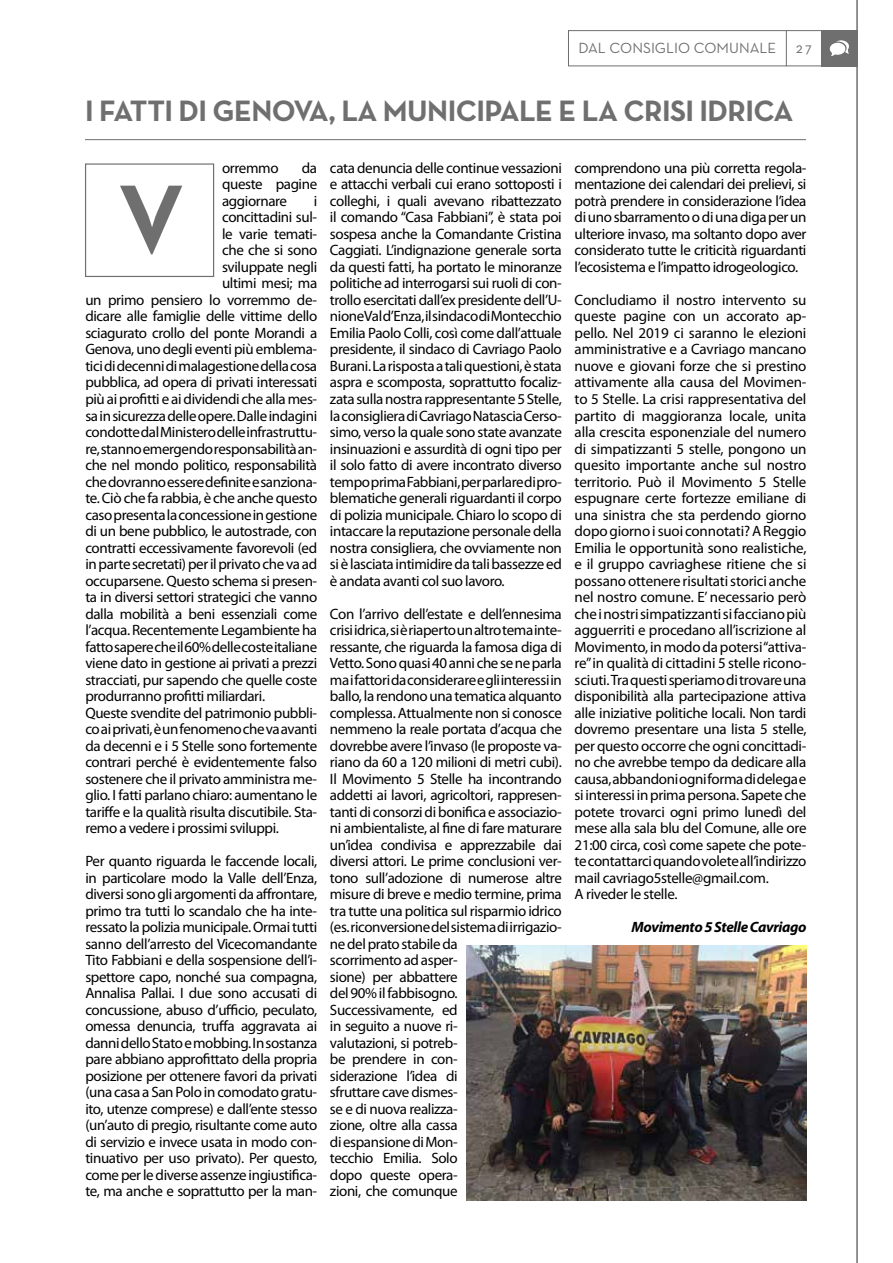
<style>
.page{position:relative;width:893px;height:1263px;background:#fff}
.page>*{position:absolute;margin:0;border:0;box-sizing:border-box;transform-origin:0 0}
.t1{font:700 100.2px "Neutra Text";color:#706f6f}
.t2{font:700 30px "Neutra Text";letter-spacing:-.02em;color:#706f6f}
.t3{font:15px/16.5px "Myriad Pro";letter-spacing:-.025em;color:#000;text-align:justify}
.t4{font:italic 700 15px "Myriad Pro";letter-spacing:-.025em;color:#000}
.t5{font:15px "Neutra Text";color:#706f6f}
</style>
<div class="page">
<div style="left:568px;top:30px;width:290px;height:36px;border:1px solid #706f6f"></div>
<div style="left:821px;top:30px;width:37px;height:36px;background:#706f6f"></div>
<hr style="left:786px;top:30px;width:1px;height:36px;background:#706f6f">
<hr style="left:856px;top:0;width:2px;height:1263px;background:#706f6f">
<div style="left:85px;top:163px;width:129px;height:114px;border:1px solid #706f6f"></div>
<svg style="left:830px;top:40px;width:19px;height:16px"></svg>
<hr style="left:85px;top:139px;width:721px;height:1px;background:#706f6f">
<img style="left:466px;top:945px;width:340px;height:255px">
<p class="t5" style="left:579px;top:39px;width:199px">DAL CONSIGLIO COMUNALE</p>
<p class="t5" style="left:796px;top:39px;width:18px">27</p>
<h2 class="t2" style="left:85px;top:92px;width:710px">I FATTI DI GENOVA, LA MUNICIPALE E LA CRISI IDRICA</h2>
<p class="t3" style="left:222px;top:159px;width:97px;text-indent:80px">da queste pagine aggiornare</p>
<p class="t3" style="left:222px;top:159px;width:58px">orremmo</p>
<h1 class="t1" style="left:118px;top:157px;width:68px">V</h1>
<p class="t3" style="left:314px;top:192px;width:5px">i</p>
<p class="t3" style="left:222px;top:209px;width:97px">concittadini sul-</p>
<p class="t3" style="left:222px;top:225px;width:97px">le varie temati-</p>
<p class="t3" style="left:222px;top:242px;width:97px">che che si sono</p>
<p class="t3" style="left:222px;top:258px;width:97px">sviluppate negli</p>
<p class="t3" style="left:222px;top:275px;width:97px">ultimi mesi; ma</p>
<p class="t3" style="left:85px;top:291px;width:233px">un primo pensiero lo vorremmo de-</p>
<p class="t3" style="left:85px;top:308px;width:233px">dicare alle famiglie delle vittime dello</p>
<p class="t3" style="left:85px;top:324px;width:233px">sciagurato crollo del ponte Morandi a</p>
<p class="t3" style="left:85px;top:341px;width:233px">Genova, uno degli eventi più emblema-</p>
<p class="t3" style="left:85px;top:357px;width:233px">tici di decenni di malagestione della cosa</p>
<p class="t3" style="left:85px;top:374px;width:233px">pubblica, ad opera di privati interessati</p>
<p class="t3" style="left:85px;top:390px;width:233px">più ai profitti e ai dividendi che alla mes-</p>
<p class="t3" style="left:85px;top:407px;width:233px">sa in sicurezza delle opere. Dalle indagini</p>
<p class="t3" style="left:85px;top:423px;width:233px">condotte dal Ministero delle infrastruttu-</p>
<p class="t3" style="left:85px;top:440px;width:233px">re, stanno emergendo responsabilità an-</p>
<p class="t3" style="left:85px;top:456px;width:233px">che nel mondo politico, responsabilità</p>
<p class="t3" style="left:85px;top:473px;width:233px">che dovranno essere definite e sanziona-</p>
<p class="t3" style="left:85px;top:489px;width:233px">te. Ciò che fa rabbia, è che anche questo</p>
<p class="t3" style="left:85px;top:506px;width:233px">caso presenta la concessione in gestione</p>
<p class="t3" style="left:85px;top:522px;width:233px">di un bene pubblico, le autostrade, con</p>
<p class="t3" style="left:85px;top:539px;width:233px">contratti eccessivamente favorevoli (ed</p>
<p class="t3" style="left:85px;top:555px;width:233px">in parte secretati) per il privato che va ad</p>
<p class="t3" style="left:85px;top:572px;width:233px">occuparsene. Questo schema si presen-</p>
<p class="t3" style="left:85px;top:588px;width:233px">ta in diversi settori strategici che vanno</p>
<p class="t3" style="left:85px;top:605px;width:233px">dalla mobilità a beni essenziali come</p>
<p class="t3" style="left:85px;top:621px;width:233px">l’acqua. Recentemente Legambiente ha</p>
<p class="t3" style="left:85px;top:638px;width:233px">fatto sapere che il 60% delle coste italiane</p>
<p class="t3" style="left:85px;top:654px;width:233px">viene dato in gestione ai privati a prezzi</p>
<p class="t3" style="left:85px;top:671px;width:233px">stracciati, pur sapendo che quelle coste</p>
<p class="t3" style="left:85px;top:687px;width:181px">produrranno profitti miliardari.</p>
<p class="t3" style="left:85px;top:704px;width:233px">Queste svendite del patrimonio pubbli-</p>
<p class="t3" style="left:85px;top:720px;width:233px">co ai privati, è un fenomeno che va avanti</p>
<p class="t3" style="left:85px;top:737px;width:233px">da decenni e i 5 Stelle sono fortemente</p>
<p class="t3" style="left:85px;top:753px;width:233px">contrari perché è evidentemente falso</p>
<p class="t3" style="left:85px;top:770px;width:233px">sostenere che il privato amministra me-</p>
<p class="t3" style="left:85px;top:786px;width:233px">glio. I fatti parlano chiaro: aumentano le</p>
<p class="t3" style="left:85px;top:803px;width:233px">tariffe e la qualità risulta discutibile. Sta-</p>
<p class="t3" style="left:85px;top:819px;width:195px">remo a vedere i prossimi sviluppi.</p>
<p class="t3" style="left:85px;top:852px;width:233px">Per quanto riguarda le faccende locali, in particolare modo la Valle dell’Enza, diversi sono gli argomenti da affrontare, primo tra tutti lo scandalo che ha inte&shy;ressato la polizia municipale. Ormai tutti sanno dell’arresto del Vicecomandante Tito Fabbiani e della sospensione dell’i&shy;spettore capo, nonché sua compagna, Annalisa Pallai. I due sono accusati di concussione, abuso d’ufficio, peculato, omessa denuncia, truffa aggravata ai danni dello Stato e mobbing. In sostanza pare abbiano approfittato della propria posizione per ottenere favori da privati (una casa a San Polo in comodato gratu&shy;ito, utenze comprese) e dall’ente stesso (un’auto di pregio, risultante come auto di servizio e invece usata in modo con&shy;tinuativo per uso privato). Per questo, come per le diverse assenze ingiustifica&shy;te, ma anche e soprattutto per la man-</p>
<p class="t3" style="left:330px;top:159px;width:233px">cata denuncia delle continue vessazioni e attacchi verbali cui erano sottoposti i colleghi, i quali avevano ribattezzato il comando “Casa Fabbiani”, è stata poi sospesa anche la Comandante Cristina Caggiati. L’indignazione generale sorta da questi fatti, ha portato le minoranze politiche ad interrogarsi sui ruoli di con&shy;trollo esercitati dall’ex presidente dell’U&shy;nione Val d’Enza, il sindaco di Montecchio Emilia Paolo Colli, così come dall’attuale presidente, il sindaco di Cavriago Paolo Burani. La risposta a tali questioni, è stata aspra e scomposta, soprattutto focaliz&shy;zata sulla nostra rappresentante 5 Stelle, la consigliera di Cavriago Natascia Cerso&shy;simo, verso la quale sono state avanzate insinuazioni e assurdità di ogni tipo per il solo fatto di avere incontrato diverso tempo prima Fabbiani, per parlare di pro&shy;blematiche generali riguardanti il corpo di polizia municipale. Chiaro lo scopo di intaccare la reputazione personale della nostra consigliera, che ovviamente non si è lasciata intimidire da tali bassezze ed è andata avanti col suo lavoro.</p>
<p class="t3" style="left:330px;top:605px;width:233px;text-align:left">Con l’arrivo dell’estate e dell’ennesima crisi idrica, si è riaperto un altro tema inte&shy;ressante, che riguarda la famosa diga di<br>Vetto. Sono quasi 40 anni che se ne parla ma i fattori da considerare e gli interessi in ballo, la rendono una tematica alquanto complessa. Attualmente non si conosce nemmeno la reale portata d’acqua che dovrebbe avere l’invaso (le proposte va&shy;riano da 60 a 120 milioni di metri cubi).<br>Il Movimento 5 Stelle ha incontrando addetti ai lavori, agricoltori, rappresen&shy;tanti di consorzi di bonifica e associazio&shy;ni ambientaliste, al fine di fare maturare un’idea condivisa e apprezzabile dai diversi attori. Le prime conclusioni ver&shy;tono sull’adozione di numerose altre misure di breve e medio termine, prima tra tutte una politica sul risparmio idrico (es. riconversione del sistema di irrigazio&shy;ne del prato stabile da<br>scorrimento ad asper-<br>sione) per abbattere<br>del 90% il fabbisogno.<br>Successivamente, ed<br>in seguito a nuove ri-<br>valutazioni, si potreb-<br>be prendere in con-<br>siderazione l’idea di<br>sfruttare cave dismes-<br>se e di nuova realizza-<br>zione, oltre alla cassa<br>di espansione di Mon-<br>tecchio Emilia. Solo<br>dopo queste opera-<br>zioni, che comunque</p>
<p class="t3" style="left:575px;top:159px;width:233px">comprendono una più corretta regola&shy;mentazione dei calendari dei prelievi, si potrà prendere in considerazione l’idea di uno sbarramento o di una diga per un ulteriore invaso, ma soltanto dopo aver considerato tutte le criticità riguardanti l’ecosistema e l’impatto idrogeologico.</p>
<p class="t3" style="left:575px;top:291px;width:233px;text-align:left">Concludiamo il nostro intervento su queste pagine con un accorato ap&shy;pello. Nel 2019 ci saranno le elezioni amministrative e a Cavriago mancano nuove e giovani forze che si prestino attivamente alla causa del Movimen&shy;to 5 Stelle. La crisi rappresentativa del partito di maggioranza locale, unita alla crescita esponenziale del numero di simpatizzanti 5 stelle, pongono un quesito importante anche sul nostro territorio. Può il Movimento 5 Stelle espugnare certe fortezze emiliane di una sinistra che sta perdendo giorno dopo giorno i suoi connotati? A Reggio Emilia le opportunità sono realistiche, e il gruppo cavriaghese ritiene che si possano ottenere risultati storici anche nel nostro comune. E’ necessario però che i nostri simpatizzanti si facciano più agguerriti e procedano all’iscrizione al Movimento, in modo da potersi “attiva&shy;re” in qualità di cittadini 5 stelle ricono&shy;sciuti. Tra questi speriamo di trovare una disponibilità alla partecipazione attiva alle iniziative politiche locali. Non tardi dovremo presentare una lista 5 stelle, per questo occorre che ogni concittadi&shy;no che avrebbe tempo da dedicare alla causa, abbandoni ogni forma di delega e si interessi in prima persona. Sapete che potete trovarci ogni primo lunedì del mese alla sala blu del Comune, alle ore 21:00 circa, così come sapete che pote&shy;te contattarci quando volete all’indirizzo mail cavriago5stelle@gmail.com.<br>A riveder le stelle.</p>
<p class="t4" style="left:631px;top:917px;width:176px">Movimento 5 Stelle Cavriago</p>
</div>
